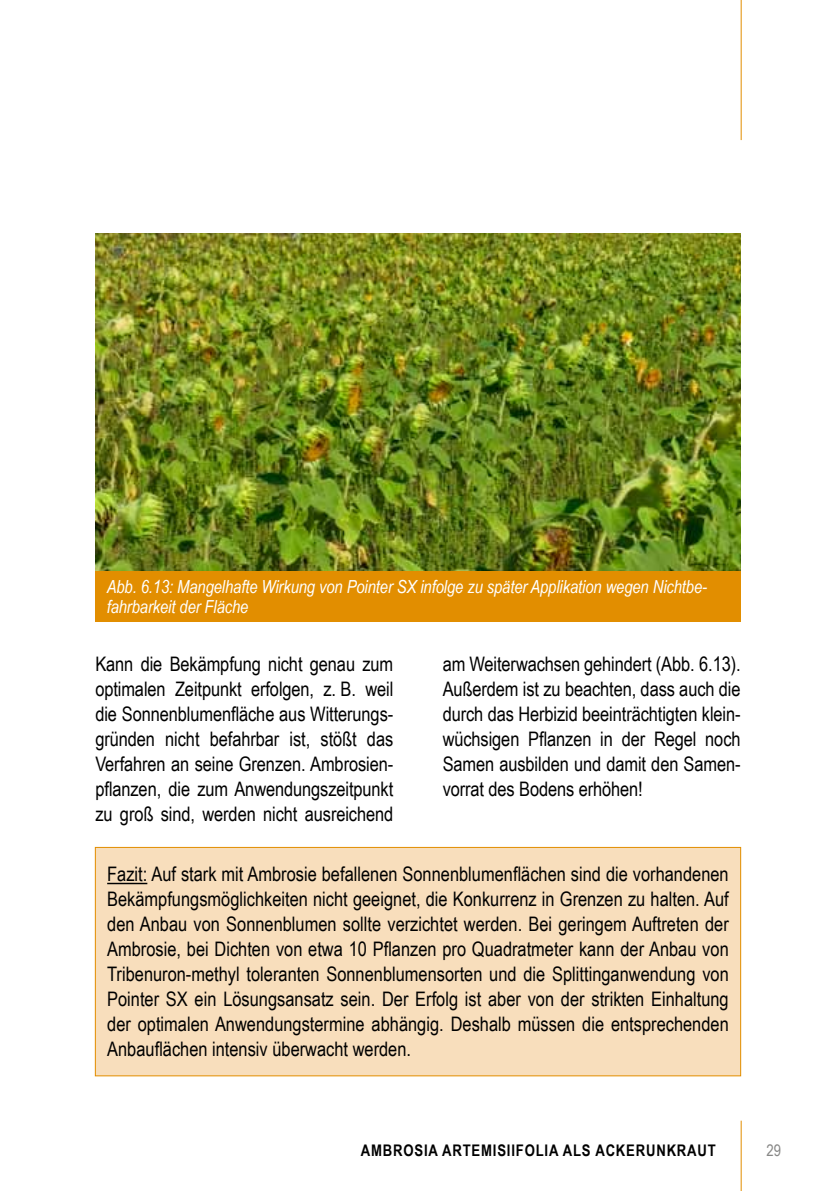
<style>
.page{position:relative;width:840px;height:1191px;background:#fff}
.page>*{position:absolute;margin:0;border:0;box-sizing:border-box;transform-origin:0 0}
.t1{font:20px/25px "Arial Narrow";letter-spacing:-.005em;color:#000;text-align:justify}
.t2{font:italic 18px/20px "Arial Narrow";letter-spacing:-.005em;color:#fff}
.t3{font:700 16px "Arial Narrow";letter-spacing:.05em;color:#000}
.t4{font:16px "Arial Narrow";color:#878786}
</style>
<div class="page">
<hr style="left:740px;top:0;width:1px;height:140px;background:#e28e00">
<hr style="left:740px;top:1120px;width:1px;height:71px;background:#e28e00">
<img style="left:95px;top:234px;width:645px;height:337px">
<div style="left:95px;top:571px;width:645px;height:50px;background:#e28e00"></div>
<div style="left:95px;top:847px;width:645px;height:228px;background:#f8debc"></div>
<hr style="left:107px;top:882px;width:40px;height:2px;background:#000">
<div style="left:95px;top:847px;width:645px;height:229px;border:1px solid #e28e00"></div>
<p class="t2" style="left:107px;top:576px;width:601px">Abb. 6.13: Mangelhafte Wirkung von Pointer SX infolge zu später Applikation wegen Nichtbe&shy;fahrbarkeit der Fläche</p>
<p class="t1" style="left:95px;top:651px;width:299px">Kann die Bekämpfung nicht genau zum optimalen Zeitpunkt erfolgen, z. B. weil die Sonnenblumenfläche aus Witterungs&shy;gründen nicht befahrbar ist, stößt das Verfahren an seine Grenzen. Ambrosien&shy;pflanzen, die zum Anwendungszeitpunkt zu groß sind, werden nicht ausreichend</p>
<p class="t1" style="left:442px;top:651px;width:299px">am Weiterwachsen gehindert (Abb. 6.13).<br>Außerdem ist zu beachten, dass auch die durch das Herbizid beeinträchtigten klein&shy;wüchsigen Pflanzen in der Regel noch Samen ausbilden und damit den Samen&shy;vorrat des Bodens erhöhen!</p>
<p class="t1" style="left:107px;top:861px;width:622px">Fazit: Auf stark mit Ambrosie befallenen Sonnenblumenflächen sind die vorhandenen Bekämpfungsmöglichkeiten nicht geeignet, die Konkurrenz in Grenzen zu halten. Auf den Anbau von Sonnenblumen sollte verzichtet werden. Bei geringem Auftreten der Ambrosie, bei Dichten von etwa 10 Pflanzen pro Quadratmeter kann der Anbau von Tribenuron-methyl toleranten Sonnenblumensorten und die Splittinganwendung von Pointer SX ein Lösungsansatz sein. Der Erfolg ist aber von der strikten Einhaltung der optimalen Anwendungstermine abhängig. Deshalb müssen die entsprechenden Anbauflächen intensiv überwacht werden.</p>
<p class="t3" style="left:360px;top:1138px;width:63px">AMBROSIA</p>
<p class="t3" style="left:442px;top:1138px;width:58px">ARTEMISIIF</p>
<p class="t3" style="left:524px;top:1138px;width:192px">OLIA ALS ACKERUNKRAUT</p>
<p class="t4" style="left:766px;top:1138px;width:16px">29</p>
</div>
